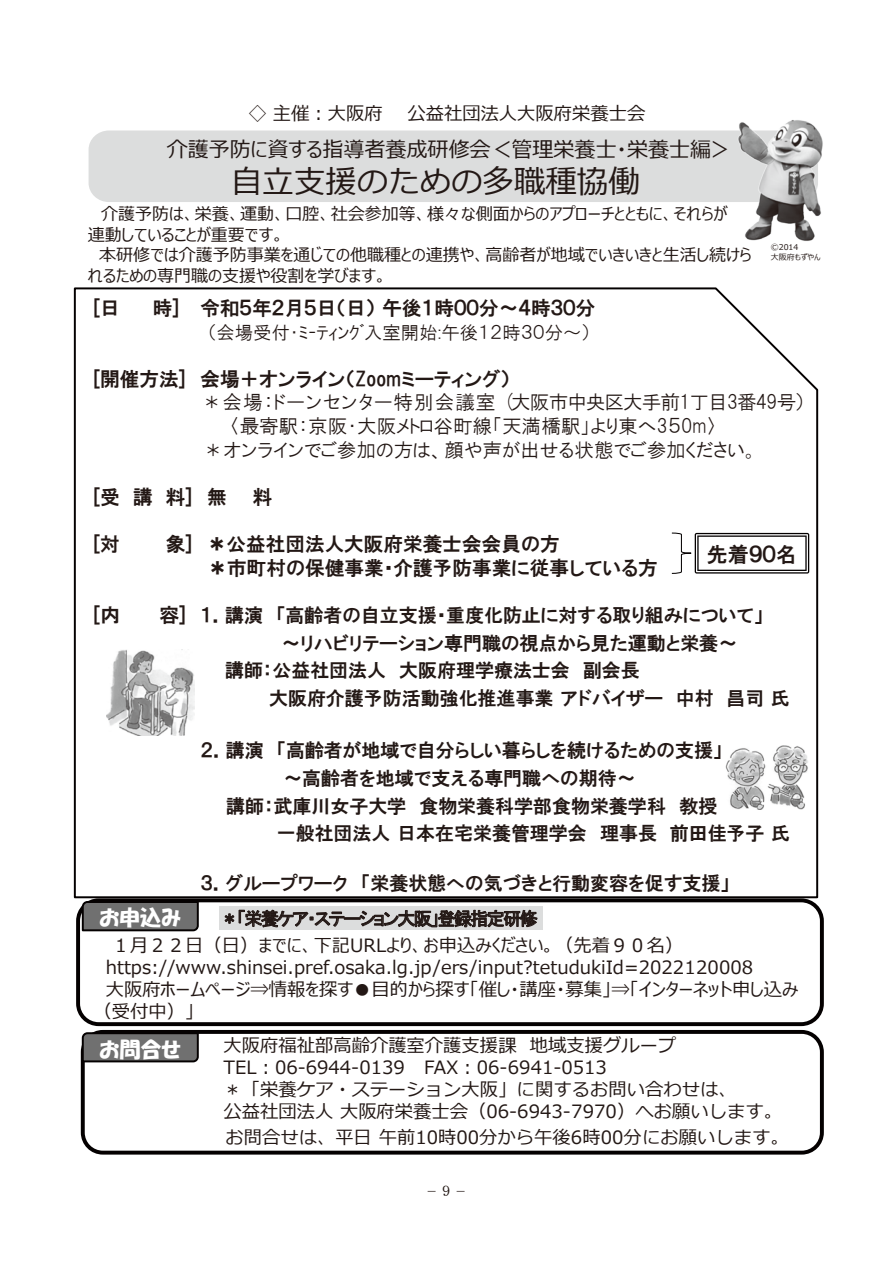
<style>
.page{position:relative;width:893px;height:1263px;background:#fff}
.page>*{position:absolute;margin:0;border:0;box-sizing:border-box;transform-origin:0 0}
.t1{font:31.5px "Meiryo";color:#231815}
.t2{font:21px "Meiryo UI";color:#231815}
.t3{font:21px "HGP Soei Kakupoptai";color:#fff}
.t4{font:21px "HGP Gothic E";color:#231815}
.t5{font:19.65px/23.5px "HGP Gothic E";color:#231815}
.t6{font:19.65px "HGP Gothic M";color:#231815}
.t7{font:19.65px "HGP Gothic M";letter-spacing:-.05em;color:#231815}
.t8{font:18.9px "HGP Gothic E";color:#231815}
.t9{font:18.3px "Meiryo UI";color:#231815}
.t10{font:18.3px/22px "Meiryo";color:#231815}
.t11{font:18.3px "HGP Gothic M";color:#231815}
.t12{font:18.3px "MS P Gothic";letter-spacing:-.105em;color:#231815}
.t13{font:16.95px/21px "Meiryo UI";color:#231815}
.t14{font:15.75px "DFHS Mincho Pro 5 W3";color:#231815}
.t15{font:7.95px/9.4px "Meiryo UI";color:#231815}
.s1{font-size:19.65px}
</style>
<div class="page">
<svg style="left:73px;top:287px;width:746px;height:612px"></svg>
<div style="left:76px;top:898px;width:748px;height:128px;border:4px solid #040000;border-radius:21px"></div>
<svg style="left:81px;top:900px;width:119px;height:32px;background:#626161"></svg>
<div style="left:81px;top:1030px;width:743px;height:124px;border:4px solid #040000;border-radius:20px"></div>
<svg style="left:81px;top:1031px;width:119px;height:32px;background:#616060"></svg>
<svg style="left:671px;top:532px;width:138px;height:42px"></svg>
<div style="left:89px;top:130px;width:729px;height:72px;background:#dcdddd;border-radius:20px"></div>
<div style="left:219px;top:906px;width:323px;height:23px;background:#dcdddd"></div>
<svg style="left:225px;top:910px;width:313px;height:17px"></svg>
<img style="left:736px;top:120px;width:87px;height:121px">
<img style="left:722px;top:745px;width:88px;height:64px">
<img style="left:107px;top:649px;width:88px;height:87px">
<p class="t9" style="left:248px;top:100px;width:136px">◇ 主催︓大阪府</p>
<p class="t9" style="left:407px;top:100px;width:239px">公益社団法人大阪府栄養士会</p>
<p class="t2" style="left:167px;top:135px;width:567px">介護予防に資する指導者養成研修会＜管理栄養士・栄養士編＞</p>
<h1 class="t1" style="left:231px;top:160px;width:410px">自立支援のための多職種協働</h1>
<p class="t13" style="left:88px;top:204px;width:641px;text-indent:13px">介護予防は、栄養、運動、口腔、社会参加等、様々な側面からのアプローチとともに、それらが連動していることが重要です。</p>
<p class="t13" style="left:88px;top:246px;width:665px;line-height:20.4px;text-indent:11px">本研修では介護予防事業を通じての他職種との連携や、高齢者が地域でいきいきと生活し続けられるための専門職の支援や役割を学びます。</p>
<p class="t15" style="left:771px;top:243px;width:51px">Ⓒ2014<br>大阪府もずやん</p>
<p class="t5" style="left:92px;top:296px;width:29px">[日</p>
<p class="t5" style="left:153px;top:296px;width:444px">時] 令和５年２月５日（日）午後１時００分～４時３０分</p>
<p class="t11" style="left:207px;top:323px;width:385px">（会場受付・ﾐｰﾃｨﾝｸﾞ入室開始:午後１２時３０分～）</p>
<p class="t5" style="left:92px;top:367px;width:420px">[開催方法] 会場＋オンライン（Zoomミーティング）</p>
<p class="t7" style="left:202px;top:392px;width:605px">＊会場：ドーンセンター特別会議室 (大阪市中央区大手前1丁目3番49号）</p>
<p class="t6" style="left:230px;top:416px;width:488px">〈最寄駅：京阪・大阪メトロ谷町線「天満橋駅」より東へ3５0m〉</p>
<p class="t6" style="left:204px;top:440px;width:556px">＊オンラインでご参加の方は、顔や声が出せる状態でご参加ください。</p>
<p class="t5" style="left:92px;top:485px;width:136px">[受講料]無</p>
<p class="t5" style="left:253px;top:485px;width:21px">料</p>
<p class="t5" style="left:92px;top:532px;width:29px">[対</p>
<p class="t5" style="left:208px;top:532px;width:452px;text-indent:-42px">象] ＊公益社団法人大阪府栄養士会会員の方<br>＊市町村の保健事業・介護予防事業に従事している方</p>
<p class="t5" style="left:92px;top:603px;width:29px">[内</p>
<p class="t8" style="left:159px;top:606px;width:606px"><span class="s1">容]</span> １．講演 「高齢者の自立支援・重度化防止に対する取り組みについて」</p>
<p class="t8" style="left:282px;top:633px;width:457px">～リハビリテーション専門職の視点から見た運動と栄養～</p>
<p class="t8" style="left:225px;top:661px;width:416px">講師：公益社団法人 大阪府理学療法士会 副会長</p>
<p class="t8" style="left:269px;top:689px;width:522px">大阪府介護予防活動強化推進事業アドバイザー 中村 昌司氏</p>
<p class="t8" style="left:201px;top:741px;width:523px">２．講演 「高齢者が地域で自分らしい暮らしを続けるための支援」</p>
<p class="t8" style="left:283px;top:769px;width:354px">～高齢者を地域で支える専門職への期待～</p>
<p class="t8" style="left:226px;top:796px;width:493px">講師：武庫川女子大学 食物栄養科学部食物栄養学科 教授</p>
<p class="t8" style="left:277px;top:824px;width:515px">一般社団法人日本在宅栄養管理学会 理事長 前田佳予子氏</p>
<p class="t8" style="left:201px;top:873px;width:531px">３．グループワーク 「栄養状態への気づきと行動変容を促す支援」</p>
<p class="t4" style="left:707px;top:544px;width:92px">先着９０名</p>
<p class="t3" style="left:99px;top:907px;width:83px">お申込み</p>
<p class="t12" style="left:220px;top:909px;width:319px">＊「栄養ケア・ステーション大阪」登録指定研修</p>
<p class="t9" style="left:112px;top:932px;width:573px">１月２２日（日）までに、下記URLより、お申込みください。（先着９０名）</p>
<p class="t9" style="left:106px;top:954px;width:649px">https://www.shinsei.pref.osaka.lg.jp/ers/input?tetudukiId=2022120008</p>
<p class="t9" style="left:106px;top:976px;width:694px">大阪府ホームページ⇒情報を探す●目的から探す「催し・講座・募集」⇒「インターネット申し込み</p>
<p class="t9" style="left:94px;top:998px;width:102px">（受付中）」</p>
<p class="t3" style="left:100px;top:1038px;width:83px">お問合せ</p>
<p class="t10" style="left:224px;top:1036px;width:560px">大阪府福祉部高齢介護室介護支援課 地域支援グループTEL︓06-6944-0139 FAX︓06-6941-0513<br>＊「栄養ケア・ステーション大阪」に関するお問い合わせは、<br>公益社団法人大阪府栄養士会（06-6943-7970）へお願いします。</p>
<p class="t10" style="left:225px;top:1127px;width:565px">お問合せは、平日午前10時00分から午後6時00分にお願いします。</p>
<p class="t14" style="left:442px;top:1182px;width:10px">9</p>
<p class="t14" style="left:428px;top:1180px;width:38px">–　 –</p>
</div>
